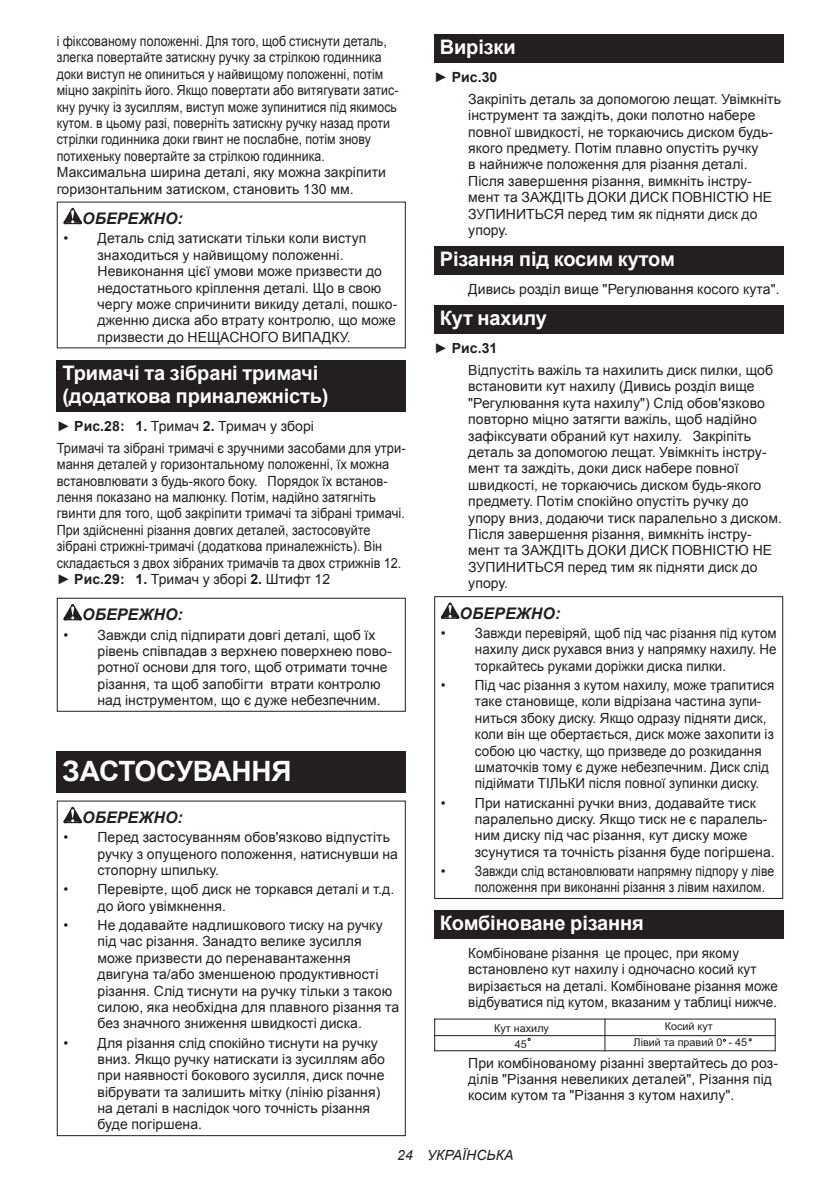
<style>
.page{position:relative;width:840px;height:1191px;background:#fff}
.page>*{position:absolute;margin:0;border:0;box-sizing:border-box;transform-origin:0 0}
.t1{font:700 28px "Arial";letter-spacing:-.01em;color:#fff}
.t2{font:700 20px/23.4px "Arial";letter-spacing:-.01em;color:#fff}
.t3{font:italic 700 16px "Arial";letter-spacing:.005em;color:#231f20}
.t4{font:14px/16.4px "Arial";letter-spacing:.005em;color:#231f20}
.t5{font:14px/16.4px "Arial";letter-spacing:.005em;color:#231f20;scale:.88 1}
.t6{font:14px/16.4px "Arial";letter-spacing:.005em;color:#231f20;scale:.92 1}
.t7{font:14px/16.4px "Arial";letter-spacing:.005em;color:#231f20;scale:.96 1}
.t8{font:italic 14px "Arial";letter-spacing:.005em;color:#231f20}
.t9{font:10.8px "Arial";color:#231f20}
.s1{font-weight:700}
</style>
<div class="page">
<svg style="left:63px;top:208px;width:19px;height:16px"></svg>
<div style="left:57px;top:360px;width:348px;height:51px;background:#231f20"></div>
<svg style="left:63px;top:604px;width:19px;height:16px"></svg>
<div style="left:57px;top:598px;width:348px;height:114px;border:1px solid #231f20"></div>
<div style="left:57px;top:751px;width:348px;height:41px;background:#231f20"></div>
<svg style="left:63px;top:806px;width:19px;height:17px"></svg>
<div style="left:57px;top:800px;width:348px;height:336px;border:1px solid #231f20"></div>
<div style="left:434px;top:34px;width:348px;height:29px;background:#231f20"></div>
<div style="left:434px;top:246px;width:348px;height:29px;background:#231f20"></div>
<div style="left:434px;top:305px;width:348px;height:29px;background:#231f20"></div>
<svg style="left:440px;top:602px;width:19px;height:17px"></svg>
<div style="left:434px;top:596px;width:348px;height:303px;border:1px solid #231f20"></div>
<div style="left:434px;top:910px;width:348px;height:28px;background:#231f20"></div>
<hr style="left:434px;top:1019px;width:1px;height:31px;background:#231f20">
<hr style="left:604px;top:1019px;width:1px;height:31px;background:#231f20">
<hr style="left:774px;top:1019px;width:1px;height:31px;background:#231f20">
<hr style="left:434px;top:1018px;width:340px;height:1px;background:#231f20">
<hr style="left:434px;top:1050px;width:340px;height:1px;background:#231f20">
<hr style="left:434px;top:1035px;width:340px;height:1px;background:#231f20">
<p class="t5" style="left:57px;top:33px;width:389px">і фіксованому положенні. Для того, щоб стиснути деталь, злегка повертайте затискну ручку за стрілкою годинника доки виступ не опиниться у найвищому положенні, потім міцно закріпіть його. Якщо повертати або витягувати затис&shy;кну ручку із зусиллям, виступ може зупинитися під якимось кутом. в цьому разі, поверніть затискну ручку назад проти стрілки годинника доки гвинт не послабне, потім знову потихеньку повертайте за стрілкою годинника.<br>Максимальна ширина деталі, яку можна закріпити горизонтальним затиском, становить 130 мм.</p>
<p class="t3" style="left:82px;top:208px;width:102px">ОБЕРЕЖНО:</p>
<p class="t4" style="left:97px;top:230px;width:301px;text-indent:-34px">• Деталь слід затискати тільки коли виступ знаходиться у найвищому положенні.<br>Невиконання цієї умови може призвести до недостатнього кріплення деталі. Що в свою чергу може спричинити викиду деталі, пошко&shy;дженню диска або втрату контролю, що може призвести до НЕЩАСНОГО ВИПАДКУ.</p>
<h2 class="t2" style="left:62px;top:361px;width:267px">Тримачі та зібрані тримачі (додаткова приналежність)</h2>
<p class="t4" style="left:57px;top:415px;width:350px;line-height:22px">► <span class="s1">Рис.28: 1.</span> Тримач <span class="s1">2.</span> Тримач у зборі<br>Тримачі та зібрані тримачі є зручними засобами для утри-</p>
<p class="t6" style="left:57px;top:456px;width:380px">мання деталей у горизонтальному положенні, їх можна встановлювати з будь-якого боку. Порядок їх встанов&shy;лення показано на малюнку. Потім, надійно затягніть гвинти для того, щоб закріпити тримачі та зібрані тримачі.<br>При здійсненні різання довгих деталей, застосовуйте зібрані стрижні-тримачі (додаткова приналежність). Він складається з двох зібраних тримачів та двох стрижнів 12. ► <span class="s1">Рис.29: 1.</span> Тримач у зборі <span class="s1">2.</span> Штифт 12</p>
<p class="t3" style="left:82px;top:604px;width:102px">ОБЕРЕЖНО:</p>
<p class="t4" style="left:97px;top:626px;width:295px;text-indent:-34px">• Завжди слід підпирати довгі деталі, щоб їх рівень співпадав з верхнею поверхнею пово&shy;ротної основи для того, щоб отримати точне різання, та щоб запобігти втрати контролю над інструментом, що є дуже небезпечним.</p>
<h1 class="t1" style="left:62px;top:752px;width:231px">ЗАСТОСУВАННЯ</h1>
<p class="t3" style="left:82px;top:807px;width:102px">ОБЕРЕЖНО:</p>
<p class="t4" style="left:97px;top:829px;width:302px;text-indent:-34px">• Перед застосуванням обов'язково відпустіть ручку з опущеного положення, натиснувши на стопорну шпильку.</p>
<p class="t4" style="left:97px;top:881px;width:298px;text-indent:-34px">• Перевірте, щоб диск не торкався деталі и т.д. до його увімкнення.</p>
<p class="t4" style="left:97px;top:917px;width:303px;text-indent:-34px">• Не додавайте надлишкового тиску на ручку під час різання. Занадто велике зусилля може призвести до перенавантаження двигуна та/або зменшеною продуктивності різання. Слід тиснути на ручку тільки з такою силою, яка необхідна для плавного різання та без значного зниження швидкості диска.</p>
<p class="t4" style="left:97px;top:1034px;width:289px;text-indent:-34px">• Для різання слід спокійно тиснути на ручку вниз. Якщо ручку натискати із зусиллям або при наявності бокового зусилля, диск почне вібрувати та залишить мітку (лінію різання) на деталі в наслідок чого точність різання буде погіршена.</p>
<h2 class="t2" style="left:439px;top:36px;width:77px">Вирізки</h2>
<p class="t4" style="left:468px;top:66px;width:314px;line-height:22px;text-indent:-34px">► <span class="s1">Рис.30<br></span>Закріпіть деталь за допомогою лещат. Увімкніть</p>
<p class="t4" style="left:468px;top:107px;width:306px">інструмент та заждіть, доки полотно набере повної швидкості, не торкаючись диском будь&shy;якого предмету. Потім плавно опустіть ручку<br>в найнижче положення для різання деталі.<br>Після завершення різання, вимкніть інстру&shy;мент та ЗАЖДІТЬ ДОКИ ДИСК ПОВНІСТЮ НЕ ЗУПИНИТЬСЯ перед тим як підняти диск до упору.</p>
<h2 class="t2" style="left:439px;top:248px;width:236px">Різання під косим кутом</h2>
<p class="t4" style="left:468px;top:281px;width:313px">Дивись розділ вище "Регулювання косого кута".</p>
<h2 class="t2" style="left:439px;top:307px;width:109px">Кут нахилу</h2>
<p class="t4" style="left:468px;top:337px;width:306px;line-height:22px;text-indent:-34px">► <span class="s1">Рис.31<br></span>Відпустіть важіль та нахилить диск пилки, щоб</p>
<p class="t4" style="left:468px;top:378px;width:315px">встановити кут нахилу (Дивись розділ вище "Регулювання кута нахилу") Слід обов'язково повторно міцно затягти важіль, щоб надійно зафіксувати обраний кут нахилу. Закріпіть деталь за допомогою лещат. Увімкніть інстру&shy;мент та заждіть, доки диск набере повної швидкості, не торкаючись диском будь-якого предмету. Потім спокійно опустіть ручку до упору вниз, додаючи тиск паралельно з диском.<br>Після завершення різання, вимкніть інстру&shy;мент та ЗАЖДІТЬ ДОКИ ДИСК ПОВНІСТЮ НЕ ЗУПИНИТЬСЯ перед тим як підняти диск до упору.</p>
<p class="t3" style="left:459px;top:602px;width:102px">ОБЕРЕЖНО:</p>
<p class="t4" style="left:474px;top:625px;width:303px;text-align:justify;text-indent:-34px">• Завжди перевіряй, щоб під час різання під кутом нахилу диск рухався вниз у напрямку нахилу. Не торкайтесь руками доріжки диска пилки.</p>
<p class="t4" style="left:474px;top:677px;width:301px;text-indent:-34px">• Під час різання з кутом нахилу, може трапитися таке становище, коли відрізана частина зупи&shy;ниться збоку диску. Якщо одразу підняти диск, коли він ще обертається, диск може захопити із собою цю частку, що призведе до розкидання шматочків тому є дуже небезпечним. Диск слід підіймати ТІЛЬКИ після повної зупинки диску.</p>
<p class="t4" style="left:474px;top:794px;width:301px;text-indent:-34px">• При натисканні ручки вниз, додавайте тиск паралельно диску. Якщо тиск не є паралель&shy;ним диску під час різання, кут диску може зсунутися та точність різання буде погіршена.</p>
<p class="t4" style="left:474px;top:863px;width:300px;text-indent:-34px">• Завжди слід встановлювати напрямну підпору у ліве положення при виконанні різання з лівим нахилом.</p>
<h2 class="t2" style="left:439px;top:912px;width:205px">Комбіноване різання</h2>
<p class="t7" style="left:468px;top:945px;width:324px">Комбіноване різання це процес, при якому встановлено кут нахилу і одночасно косий кут вирізається на деталі. Комбіноване різання може відбуватися під кутом, вказаним у таблиці нижче.</p>
<p class="t9" style="left:494px;top:1020px;width:56px">Кут нахилу</p>
<p class="t9" style="left:664px;top:1019px;width:49px">Косий кут</p>
<p class="t9" style="left:514px;top:1036px;width:14px">45</p>
<p class="t9" style="left:633px;top:1035px;width:115px">Лівий та правий 0 - 45</p>
<p class="t4" style="left:468px;top:1054px;width:311px">При комбінованому різанні звертайтесь до роз&shy;ділів "Різання невеликих деталей", Різання під косим кутом та "Різання з кутом нахилу".</p>
<p class="t8" style="left:397px;top:1146px;width:118px">24 УКРАЇНСЬКА</p>
</div>
